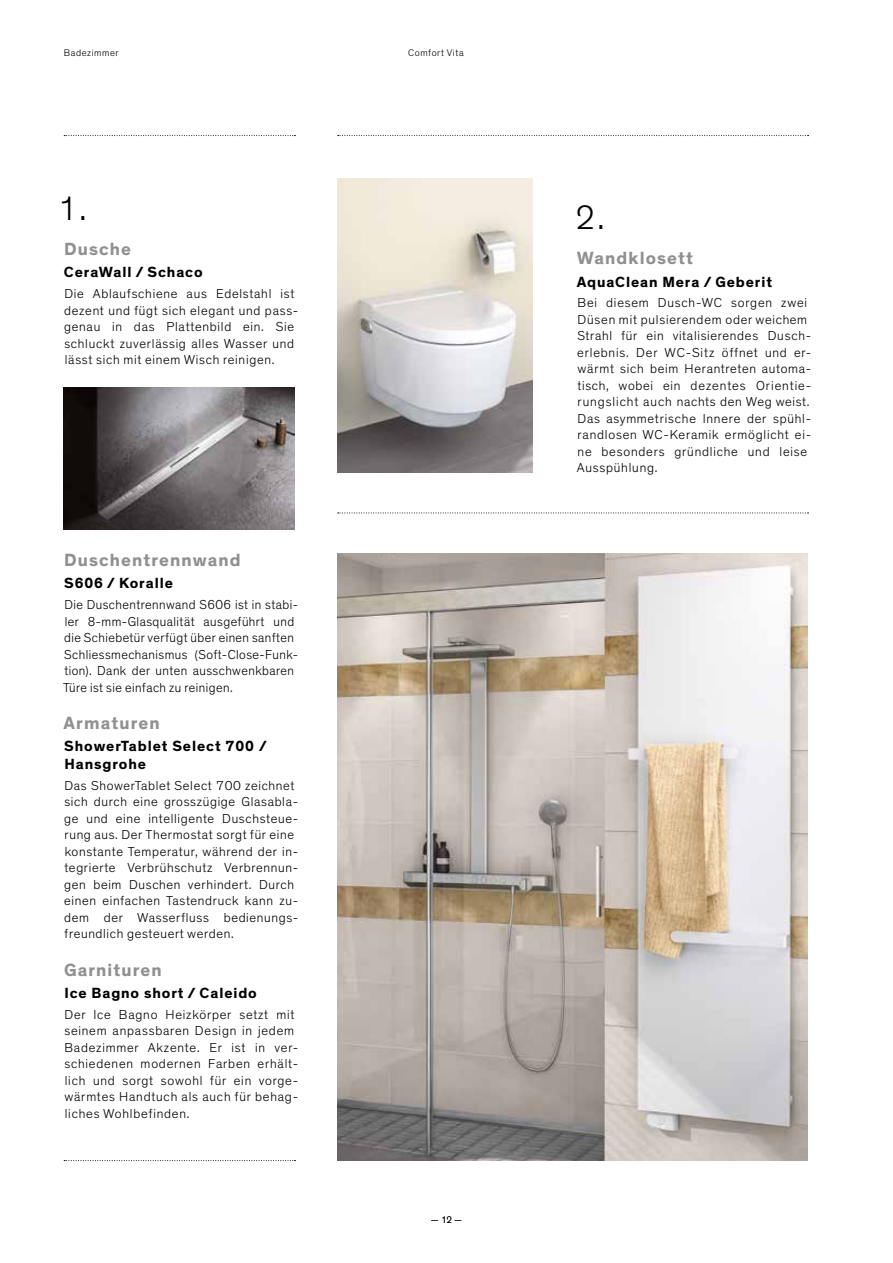
<style>
.page{position:relative;width:893px;height:1263px;background:#fff}
.page>*{position:absolute;margin:0;border:0;box-sizing:border-box;transform-origin:0 0}
.t1{font:300 34.5px "Theinhardt";color:#000}
.t2{font:700 18px "Theinhardt";letter-spacing:.06em;color:#918f8f}
.t3{font:700 15px/18px "Theinhardt";letter-spacing:.06em;color:#000}
.t4{font:300 13.2px/16.5px "Theinhardt";letter-spacing:.05em;color:#000}
.t5{font:300 9.75px "Theinhardt";letter-spacing:.06em;color:#000}
</style>
<div class="page">
<img style="left:337px;top:554px;width:471px;height:607px">
<svg style="left:64px;top:135px;width:231px;height:1px"></svg>
<svg style="left:64px;top:1160px;width:231px;height:1px"></svg>
<svg style="left:338px;top:135px;width:470px;height:1px"></svg>
<svg style="left:338px;top:513px;width:470px;height:1px"></svg>
<img style="left:337px;top:178px;width:195px;height:294px">
<img style="left:64px;top:387px;width:231px;height:143px">
<p class="t5" style="left:64px;top:47px;width:56px">Badezimmer</p>
<h1 class="t1" style="left:57px;top:188px;width:31px">1.</h1>
<h2 class="t2" style="left:64px;top:238px;width:68px">Dusche</h2>
<p class="t3" style="left:64px;top:264px;width:140px">CeraWall / Schaco</p>
<p class="t4" style="left:64px;top:286px;width:235px">Die Ablaufschiene aus Edelstahl ist dezent und fügt sich elegant und pass&shy;genau in das Plattenbild ein. Sie schluckt zuverlässig alles Wasser und lässt sich mit einem Wisch reinigen.</p>
<h2 class="t2" style="left:64px;top:549px;width:178px">Duschentrennwand</h2>
<p class="t3" style="left:64px;top:575px;width:110px">S606 / Koralle</p>
<p class="t4" style="left:63px;top:597px;width:236px">Die Duschentrennwand S606 ist in stabi&shy;ler 8-mm-Glasqualität ausgeführt und die Schiebetür verfügt über einen sanften Schliessmechanismus (Soft-Close-Funk&shy;tion). Dank der unten ausschwenkbaren Türe ist sie einfach zu reinigen.</p>
<h2 class="t2" style="left:64px;top:712px;width:98px">Armaturen</h2>
<p class="t3" style="left:64px;top:737px;width:204px">ShowerTablet Select 700 /<br>Hansgrohe</p>
<p class="t4" style="left:64px;top:777px;width:235px">Das ShowerTablet Select 700 zeichnet sich durch eine grosszügige Glasabla&shy;ge und eine intelligente Duschsteue&shy;rung aus. Der Thermostat sorgt für eine konstante Temperatur, während der in&shy;tegrierte Verbrühschutz Verbrennun&shy;gen beim Duschen verhindert. Durch einen einfachen Tastendruck kann zu&shy;dem der Wasserfluss bedienungs&shy;freundlich gesteuert werden.</p>
<h2 class="t2" style="left:64px;top:958px;width:99px">Garnituren</h2>
<p class="t3" style="left:64px;top:984px;width:194px">Ice Bagno short / Caleido</p>
<p class="t4" style="left:64px;top:1006px;width:235px">Der Ice Bagno Heizkörper setzt mit seinem anpassbaren Design in jedem Badezimmer Akzente. Er ist in ver&shy;schiedenen modernen Farben erhält&shy;lich und sorgt sowohl für ein vorge&shy;wärmtes Handtuch als auch für behag&shy;liches Wohlbefinden.</p>
<p class="t5" style="left:408px;top:47px;width:57px">Comfort Vita</p>
<p class="t5" style="left:431px;top:1214px;width:33px">— 12 —</p>
<h1 class="t1" style="left:575px;top:197px;width:31px">2.</h1>
<h2 class="t2" style="left:577px;top:247px;width:118px">Wandklosett</h2>
<p class="t3" style="left:577px;top:273px;width:197px">AquaClean Mera / Geberit</p>
<p class="t4" style="left:577px;top:295px;width:236px">Bei diesem Dusch-WC sorgen zwei Düsen mit pulsierendem oder weichem Strahl für ein vitalisierendes Dusch&shy;erlebnis. Der WC-Sitz öffnet und er&shy;wärmt sich beim Herantreten automa&shy;tisch, wobei ein dezentes Orientie&shy;rungslicht auch nachts den Weg weist.<br>Das asymmetrische Innere der spühl&shy;randlosen WC-Keramik ermöglicht ei&shy;ne besonders gründliche und leise Ausspühlung.</p>
</div>
